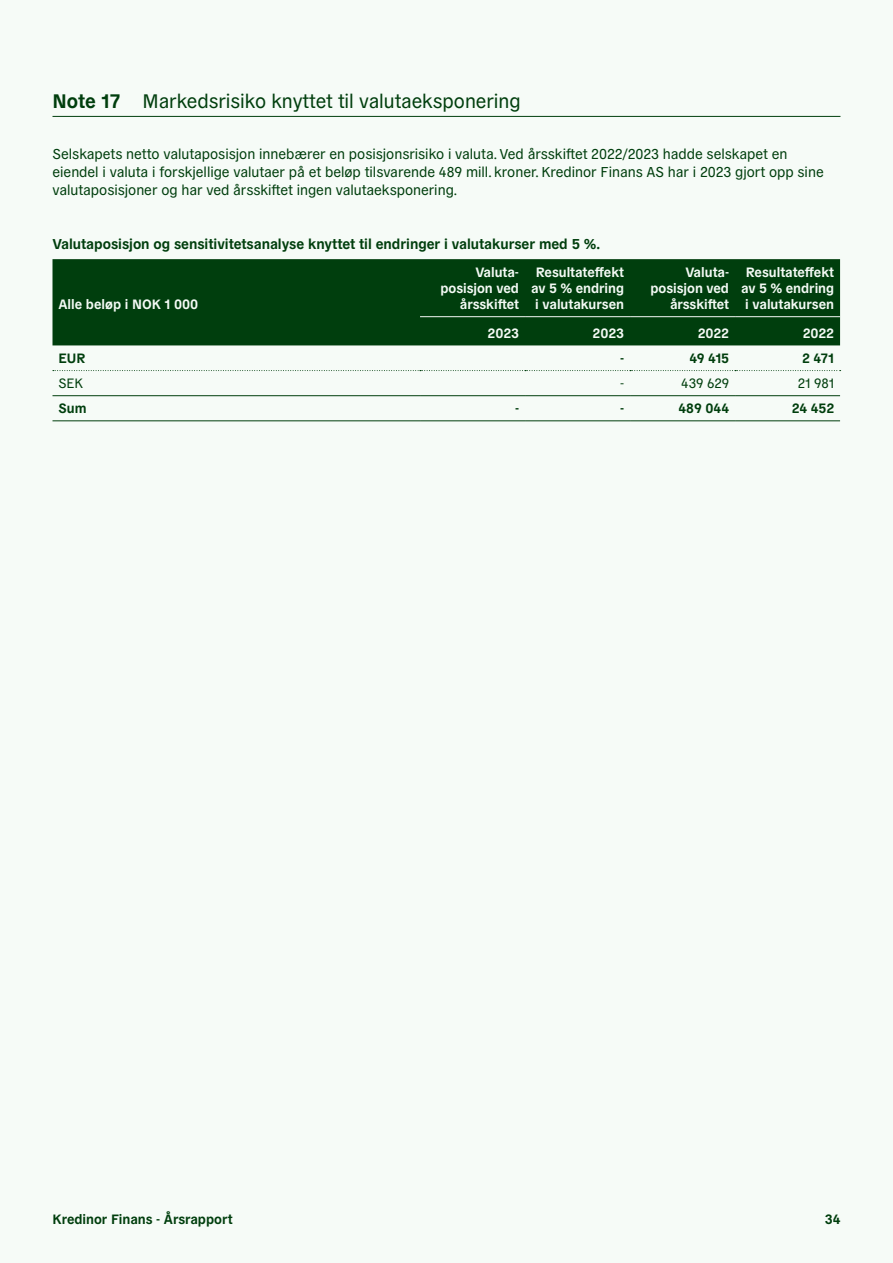
<style>
.page{position:relative;width:893px;height:1263px;background:#f6fbf7}
.page>*{position:absolute;margin:0;border:0;box-sizing:border-box;transform-origin:0 0}
.t1{font:19.5px "General Grotesque";color:#003e0d}
.t2{font:14.25px/18px "General Grotesque";color:#003e0d}
.t3{font:700 14.25px "General Grotesque";color:#003e0d}
.t4{font:700 13.5px/16.2px "General Grotesque";color:#f4faf5;text-align:right}
.t5{font:700 13.5px "General Grotesque";color:#003e0d}
.t6{font:13.5px "General Grotesque";color:#003e0d}
.s1{font-weight:700}
</style>
<div class="page">
<hr style="left:52px;top:116px;width:788px;height:1px;background:#003e0d">
<div style="left:52px;top:259px;width:788px;height:86px;background:#003e0d"></div>
<svg style="left:53px;top:370px;width:788px;height:1px"></svg>
<hr style="left:52px;top:395px;width:368px;height:1px;background:#003e0d">
<hr style="left:420px;top:395px;width:105px;height:1px;background:#003e0d">
<hr style="left:525px;top:395px;width:105px;height:1px;background:#003e0d">
<hr style="left:630px;top:395px;width:105px;height:1px;background:#003e0d">
<hr style="left:735px;top:395px;width:105px;height:1px;background:#003e0d">
<hr style="left:52px;top:421px;width:368px;height:1px;background:#003e0d">
<hr style="left:420px;top:421px;width:105px;height:1px;background:#003e0d">
<hr style="left:525px;top:421px;width:105px;height:1px;background:#003e0d">
<hr style="left:630px;top:421px;width:105px;height:1px;background:#003e0d">
<hr style="left:735px;top:421px;width:105px;height:1px;background:#003e0d">
<hr style="left:420px;top:316px;width:105px;height:1px;background:#f5faf5">
<hr style="left:525px;top:316px;width:105px;height:1px;background:#f5faf5">
<hr style="left:630px;top:316px;width:105px;height:1px;background:#f5faf5">
<hr style="left:735px;top:316px;width:105px;height:1px;background:#f5faf5">
<h1 class="t1" style="left:52px;top:87px;width:470px"><span class="s1">Note 17</span> Markedsrisiko knyttet til valutaeksponering</h1>
<p class="t2" style="left:52px;top:144px;width:773px">Selskapets netto valutaposisjon innebærer en posisjonsrisiko i valuta. Ved årsskiftet 2022/2023 hadde selskapet en eiendel i valuta i forskjellige valutaer på et beløp tilsvarende 489 mill. kroner. Kredinor Finans AS har i 2023 gjort opp sine valutaposisjoner og har ved årsskiftet ingen valutaeksponering.</p>
<p class="t3" style="left:52px;top:234px;width:549px">Valutaposisjon og sensitivitetsanalyse knyttet til endringer i valutakurser med 5 %.</p>
<p class="t4" style="left:58px;top:295px;width:141px">Alle beløp i NOK 1 000</p>
<p class="t4" style="left:440px;top:263px;width:80px">Valuta&shy;posisjon ved årsskiftet</p>
<p class="t4" style="left:531px;top:263px;width:95px;text-align:center">Resultateffekt av 5 % endring i valutakursen</p>
<p class="t4" style="left:650px;top:263px;width:80px">Valuta&shy;posisjon ved årsskiftet</p>
<p class="t4" style="left:741px;top:263px;width:95px;text-align:center">Resultateffekt av 5 % endring i valutakursen</p>
<p class="t4" style="left:488px;top:324px;width:33px">2023</p>
<p class="t4" style="left:593px;top:324px;width:33px">2023</p>
<p class="t4" style="left:698px;top:324px;width:33px">2022</p>
<p class="t4" style="left:803px;top:324px;width:33px">2022</p>
<p class="t5" style="left:59px;top:349px;width:28px">EUR</p>
<p class="t5" style="left:620px;top:349px;width:6px">-</p>
<p class="t5" style="left:689px;top:349px;width:41px">49 415</p>
<p class="t5" style="left:802px;top:349px;width:33px">2 471</p>
<p class="t6" style="left:59px;top:374px;width:26px">SEK</p>
<p class="t6" style="left:620px;top:374px;width:6px">-</p>
<p class="t6" style="left:681px;top:374px;width:49px">439 629</p>
<p class="t6" style="left:798px;top:374px;width:38px">21 981</p>
<p class="t5" style="left:59px;top:399px;width:29px">Sum</p>
<p class="t5" style="left:515px;top:399px;width:6px">-</p>
<p class="t5" style="left:620px;top:399px;width:6px">-</p>
<p class="t5" style="left:678px;top:399px;width:52px">489 044</p>
<p class="t5" style="left:792px;top:399px;width:44px">24 452</p>
<p class="t5" style="left:52px;top:1210px;width:181px">Kredinor Finans - Årsrapport</p>
<p class="t5" style="left:825px;top:1210px;width:17px">34</p>
</div>
